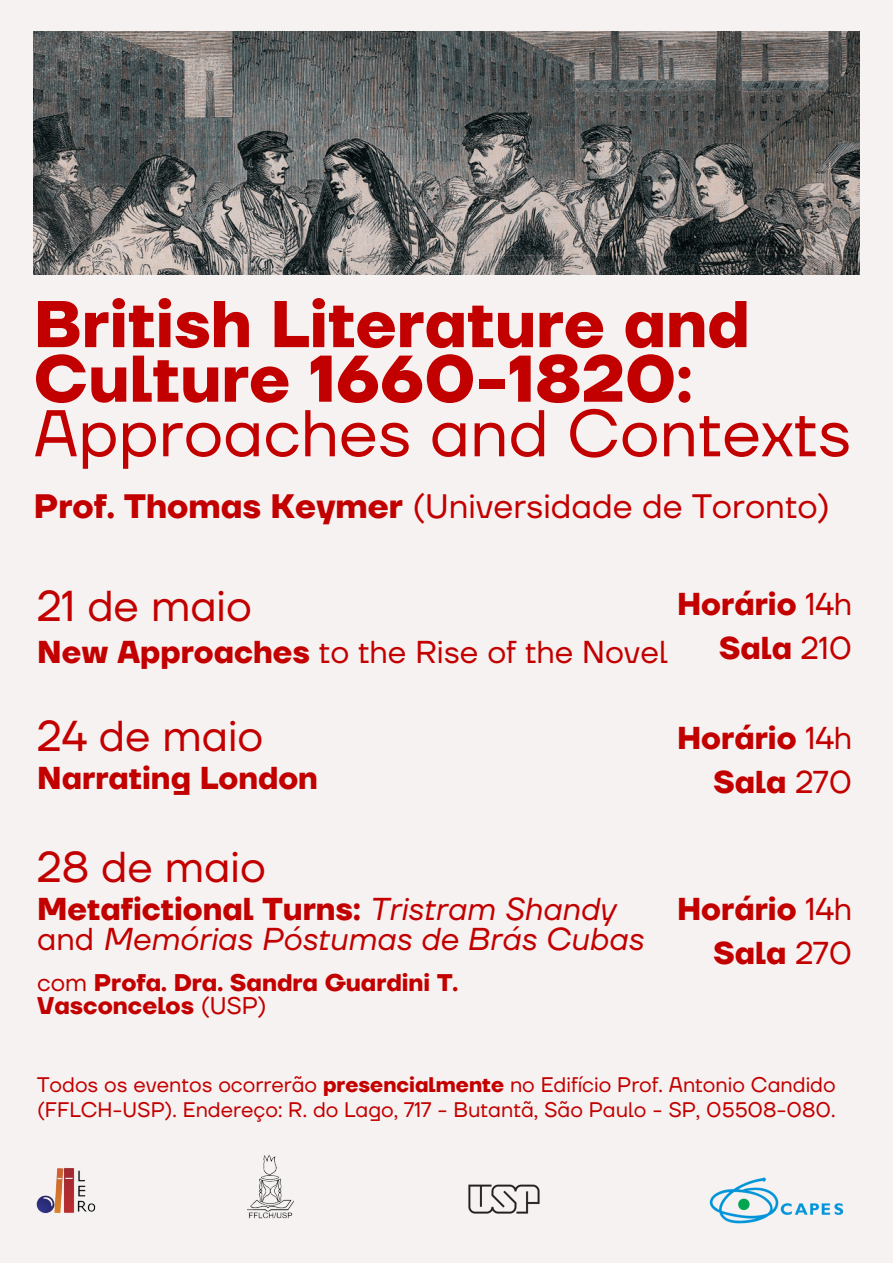
<style>
.page{position:relative;width:893px;height:1263px;background:#f6f2f2}
.page>*{position:absolute;margin:0;border:0;box-sizing:border-box;transform-origin:0 0}
.t1{font:700 65.85px/54.6px "TT Firs Neue";color:#c30000}
.t2{font:42.97px "TT Firs Neue";color:#c30000}
.t3{font:33.75px "TT Firs Neue";color:#c30000}
.t4{font:700 31.5px/43.9px "TT Firs Neue";color:#c30000;text-align:right}
.t5{font:italic 31.5px/29.8px "TT Firs Neue";color:#c30000}
.t6{font:31.5px "TT Firs Neue";color:#c30000}
.t7{font:700 24px/22.5px "TT Firs Neue";color:#c30000}
.t8{font:21px/25.3px "TT Firs Neue";color:#c30000}
.s1{font-weight:400}
.s2{font-weight:700}
.s3{font-weight:700;font-style:normal}
.s4{font-style:normal}
</style>
<div class="page">
<img style="left:34px;top:31px;width:826px;height:244px">
<img style="left:36px;top:1167px;width:60px;height:47px">
<img style="left:248px;top:1154px;width:45px;height:64px">
<img style="left:468px;top:1184px;width:72px;height:30px">
<img style="left:709px;top:1177px;width:135px;height:47px">
<h4 class="t1" style="left:34px;top:300px;width:819px">British Literature and<br>Culture 1660-1820:<br><span class="s1">Approaches and Contexts</span></h4>
<h5 class="t3" style="left:34px;top:486px;width:797px"><span class="s2">Prof. Thomas Keymer</span> (Universidade de Toronto)</h5>
<p class="t2" style="left:37px;top:580px;width:216px">21 de maio</p>
<h4 class="t4" style="left:677px;top:584px;width:177px">Horário <span class="s1">14h</span></h4>
<h4 class="t6" style="left:37px;top:633px;width:632px"><span class="s2">New Approaches</span> to the Rise of the Novel</h4>
<h4 class="t4" style="left:719px;top:628px;width:135px">Sala <span class="s1">210</span></h4>
<h2 class="t2" style="left:37px;top:711px;width:228px">24 de maio</h2>
<h4 class="t4" style="left:37px;top:758px;width:282px">Narrating London</h4>
<h3 class="t2" style="left:37px;top:841px;width:230px">28 de maio</h3>
<h2 class="t5" style="left:37px;top:895px;width:607px"><span class="s3">Metafictional Turns:</span> Tristram Shandy <span class="s4">and</span> Memórias Póstumas de Brás Cubas</h2>
<p class="t7" style="left:37px;top:973px;width:422px"><span class="s1">com</span> Profa. Dra. Sandra Guardini T.<br>Vasconcelos <span class="s1">(USP)</span></p>
<p class="t4" style="left:677px;top:717px;width:177px">Horário <span class="s1">14h<br></span>Sala <span class="s1">270</span></p>
<p class="t4" style="left:677px;top:889px;width:177px">Horário <span class="s1">14h<br></span>Sala <span class="s1">270</span></p>
<p class="t8" style="left:37px;top:1073px;width:800px">Todos os eventos ocorrerão <span class="s2">presencialmente</span> no Edifício Prof. Antonio Candido (FFLCH-USP). Endereço: R. do Lago, 717 - Butantã, São Paulo - SP, 05508-080.</p>
</div>
